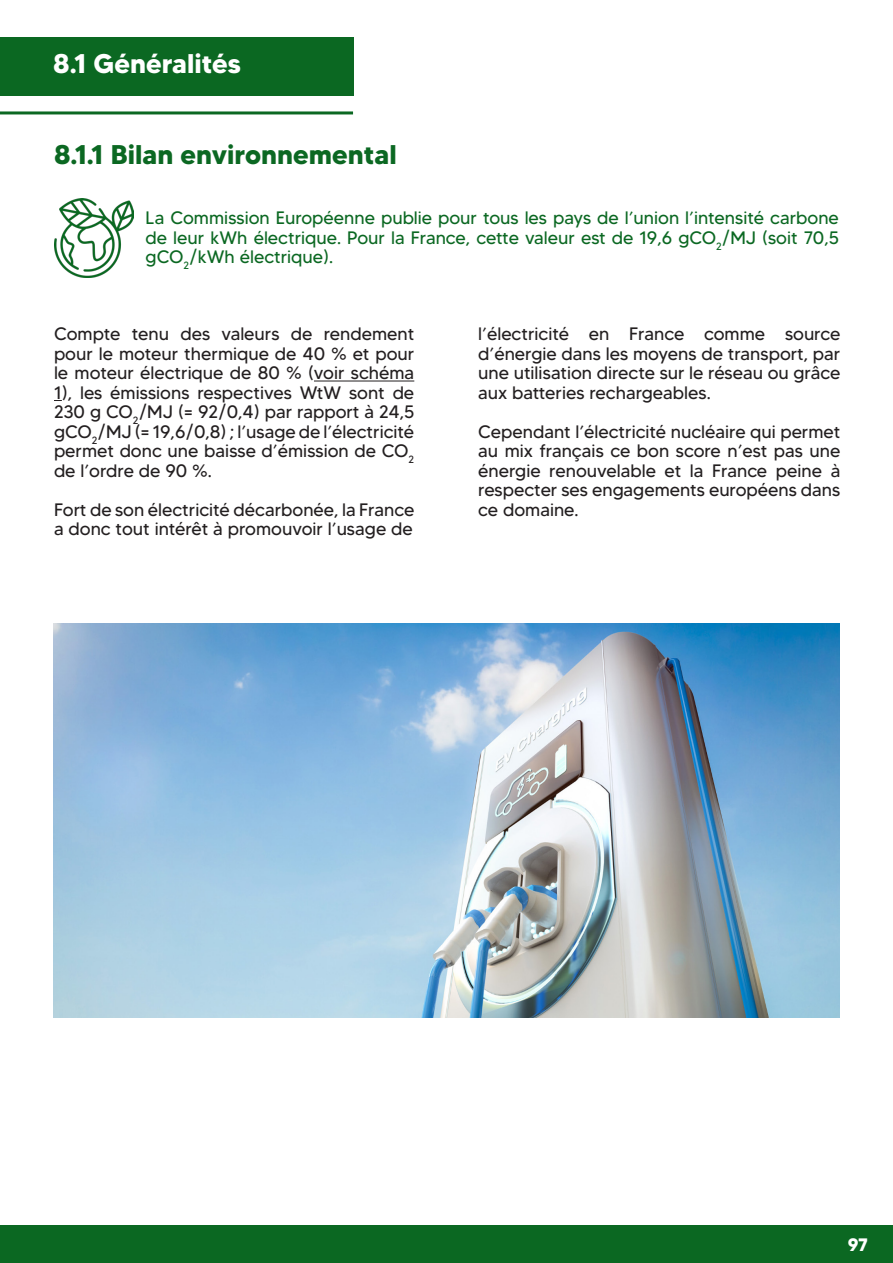
<style>
.page{position:relative;width:893px;height:1263px;background:#fff}
.page>*{position:absolute;margin:0;border:0;box-sizing:border-box;transform-origin:0 0}
.Titre{font:700 27px "MADETOMMY";color:#0b6822}
.Titre-2{font:700 27px "MADETOMMY";color:#fff}
.t1{font:18px/19.5px "MADETOMMY";color:#231f20;text-align:justify}
.t2{font:18px/19.5px "MADETOMMY";color:#0b6822;text-align:justify}
.t3{font:700 18px "MADETOMMY";color:#fff}
</style>
<div class="page">
<div style="left:0;top:1225px;width:893px;height:38px;background:#0b6822"></div>
<div style="left:0;top:37px;width:353px;height:58px;background:#0b6822"></div>
<hr style="left:0;top:111px;width:353px;height:3px;background:#0b6822">
<img style="left:54px;top:198px;width:79px;height:80px">
<hr style="left:314px;top:381px;width:100px;height:1px;background:#231f20">
<img style="left:53px;top:623px;width:787px;height:395px">
<p class="Titre-2" style="left:53px;top:47px;width:189px">8.1 Généralités</p>
<p class="Titre" style="left:54px;top:137px;width:344px">8.1.1 Bilan environnemental</p>
<p class="t2" style="left:146px;top:208px;width:695px">La Commission Européenne publie pour tous les pays de l’union l’intensité carbone de leur kWh électrique. Pour la France, cette valeur est de 19,6 gCO<sub>2</sub>/MJ (soit 70,5 gCO<sub>2</sub>/kWh électrique).</p>
<p class="t1" style="left:54px;top:324px;width:362px">Compte tenu des valeurs de rendement pour le moteur thermique de 40 % et pour le moteur électrique de 80 % (voir schéma 1), les émissions respectives WtW sont de 230 g CO<sub>2</sub>/MJ (= 92/0,4) par rapport à 24,5 gCO<sub>2</sub>/MJ (= 19,6/0,8) ; l’usage de l’électricité permet donc une baisse d’émission de CO<sub>2 </sub>de l’ordre de 90 %.</p>
<p class="t1" style="left:54px;top:499px;width:362px">Fort de son électricité décarbonée, la France a donc tout intérêt à promouvoir l’usage de</p>
<p class="t1" style="left:478px;top:324px;width:364px">l’électricité en France comme source d’énergie dans les moyens de transport, par une utilisation directe sur le réseau ou grâce aux batteries rechargeables.</p>
<p class="t1" style="left:478px;top:421px;width:364px">Cependant l’électricité nucléaire qui permet au mix français ce bon score n’est pas une énergie renouvelable et la France peine à respecter ses engagements européens dans ce domaine.</p>
<p class="t3" style="left:848px;top:1233px;width:22px">97</p>
</div>
